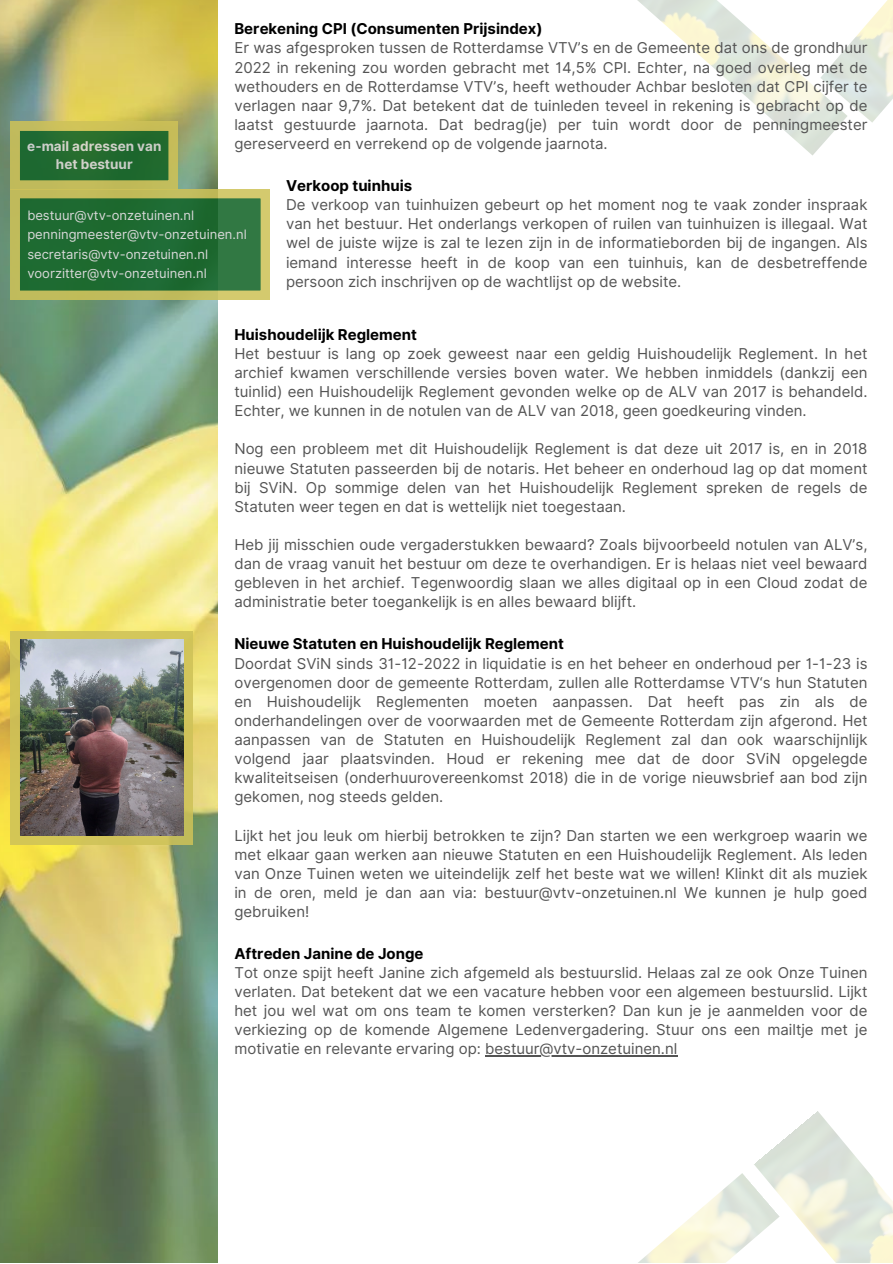
<style>
.page{position:relative;width:893px;height:1264px;background:#fff}
.page>*{position:absolute;margin:0;border:0;box-sizing:border-box;transform-origin:0 0}
.t1{font:15px/19px "Inter";color:#545454;text-align:justify}
.t2{font:700 15px "Inter";color:#000}
.t3{font:700 13.5px/18px "Inter";color:#d9d9d9;text-align:center}
.t4{font:13.05px "Inter";color:#d9d9d9}
</style>
<div class="page">
<img style="left:0;top:0;width:217px;height:1262px">
<img style="left:639px;top:1173px;width:114px;height:89px">
<img style="left:847px;top:0;width:45px;height:123px">
<img style="left:637px;top:0;width:210px;height:155px">
<img style="left:753px;top:1111px;width:139px;height:151px">
<svg style="left:11px;top:122px;width:258px;height:177px;background:#5c8c4f"></svg>
<svg style="left:11px;top:631px;width:181px;height:213px;background:#cabe58"></svg>
<img style="left:20px;top:639px;width:163px;height:196px">
<hr style="left:485px;top:1055px;width:192px;height:1px;background:#545454">
<p class="t3" style="left:27px;top:137px;width:136px">e-mail adressen van het bestuur</p>
<p class="t2" style="left:234px;top:20px;width:309px">Berekening CPI (Consumenten Prijsindex)</p>
<p class="t1" style="left:234px;top:38px;width:634px">Er was afgesproken tussen de Rotterdamse VTV’s en de Gemeente dat ons de grondhuur 2022 in rekening zou worden gebracht met 14,5% CPI. Echter, na goed overleg met de wethouders en de Rotterdamse VTV’s, heeft wethouder Achbar besloten dat CPI cijfer te verlagen naar 9,7%. Dat betekent dat de tuinleden teveel in rekening is gebracht op de laatst gestuurde jaarnota. Dat bedrag(je) per tuin wordt door de penningmeester gereserveerd en verrekend op de volgende jaarnota.</p>
<p class="t4" style="left:27px;top:207px;width:168px">bestuur@vtv-onzetuinen.nl</p>
<p class="t4" style="left:27px;top:226px;width:221px">penningmeester@vtv-onzetuinen.nl</p>
<p class="t4" style="left:27px;top:246px;width:182px">secretaris@vtv-onzetuinen.nl</p>
<p class="t4" style="left:27px;top:265px;width:181px">voorzitter@vtv-onzetuinen.nl</p>
<p class="t2" style="left:286px;top:177px;width:128px">Verkoop tuinhuis</p>
<p class="t1" style="left:286px;top:195px;width:583px">De verkoop van tuinhuizen gebeurt op het moment nog te vaak zonder inspraak van het bestuur. Het onderlangs verkopen of ruilen van tuinhuizen is illegaal. Wat wel de juiste wijze is zal te lezen zijn in de informatieborden bij de ingangen. Als iemand interesse heeft in de koop van een tuinhuis, kan de desbetreffende persoon zich inschrijven op de wachtlijst op de website.</p>
<p class="t2" style="left:234px;top:325px;width:184px">Huishoudelijk Reglement</p>
<p class="t1" style="left:234px;top:344px;width:634px">Het bestuur is lang op zoek geweest naar een geldig Huishoudelijk Reglement. In het archief kwamen verschillende versies boven water. We hebben inmiddels (dankzij een tuinlid) een Huishoudelijk Reglement gevonden welke op de ALV van 2017 is behandeld.<br>Echter, we kunnen in de notulen van de ALV van 2018, geen goedkeuring vinden.</p>
<p class="t1" style="left:234px;top:439px;width:634px">Nog een probleem met dit Huishoudelijk Reglement is dat deze uit 2017 is, en in 2018 nieuwe Statuten passeerden bij de notaris. Het beheer en onderhoud lag op dat moment bij SViN. Op sommige delen van het Huishoudelijk Reglement spreken de regels de Statuten weer tegen en dat is wettelijk niet toegestaan.</p>
<p class="t1" style="left:234px;top:535px;width:634px">Heb jij misschien oude vergaderstukken bewaard? Zoals bijvoorbeeld notulen van ALV’s, dan de vraag vanuit het bestuur om deze te overhandigen. Er is helaas niet veel bewaard gebleven in het archief. Tegenwoordig slaan we alles digitaal op in een Cloud zodat de administratie beter toegankelijk is en alles bewaard blijft.</p>
<p class="t2" style="left:234px;top:635px;width:331px">Nieuwe Statuten en Huishoudelijk Reglement</p>
<p class="t1" style="left:234px;top:653px;width:634px">Doordat SViN sinds 31-12-2022 in liquidatie is en het beheer en onderhoud per 1-1-23 is overgenomen door de gemeente Rotterdam, zullen alle Rotterdamse VTV‘s hun Statuten en Huishoudelijk Reglementen moeten aanpassen. Dat heeft pas zin als de onderhandelingen over de voorwaarden met de Gemeente Rotterdam zijn afgerond. Het aanpassen van de Statuten en Huishoudelijk Reglement zal dan ook waarschijnlijk volgend jaar plaatsvinden. Houd er rekening mee dat de door SViN opgelegde kwaliteitseisen (onderhuurovereenkomst 2018) die in de vorige nieuwsbrief aan bod zijn gekomen, nog steeds gelden.</p>
<p class="t1" style="left:234px;top:825px;width:634px">Lijkt het jou leuk om hierbij betrokken te zijn? Dan starten we een werkgroep waarin we met elkaar gaan werken aan nieuwe Statuten en een Huishoudelijk Reglement. Als leden van Onze Tuinen weten we uiteindelijk zelf het beste wat we willen! Klinkt dit als muziek in de oren, meld je dan aan via: bestuur@vtv-onzetuinen.nl We kunnen je hulp goed gebruiken!</p>
<p class="t2" style="left:234px;top:944px;width:190px">Aftreden Janine de Jonge</p>
<p class="t1" style="left:234px;top:963px;width:634px">Tot onze spijt heeft Janine zich afgemeld als bestuurslid. Helaas zal ze ook Onze Tuinen verlaten. Dat betekent dat we een vacature hebben voor een algemeen bestuurslid. Lijkt het jou wel wat om ons team te komen versterken? Dan kun je je aanmelden voor de verkiezing op de komende Algemene Ledenvergadering. Stuur ons een mailtje met je motivatie en relevante ervaring op: bestuur@vtv-onzetuinen.nl</p>
</div>
